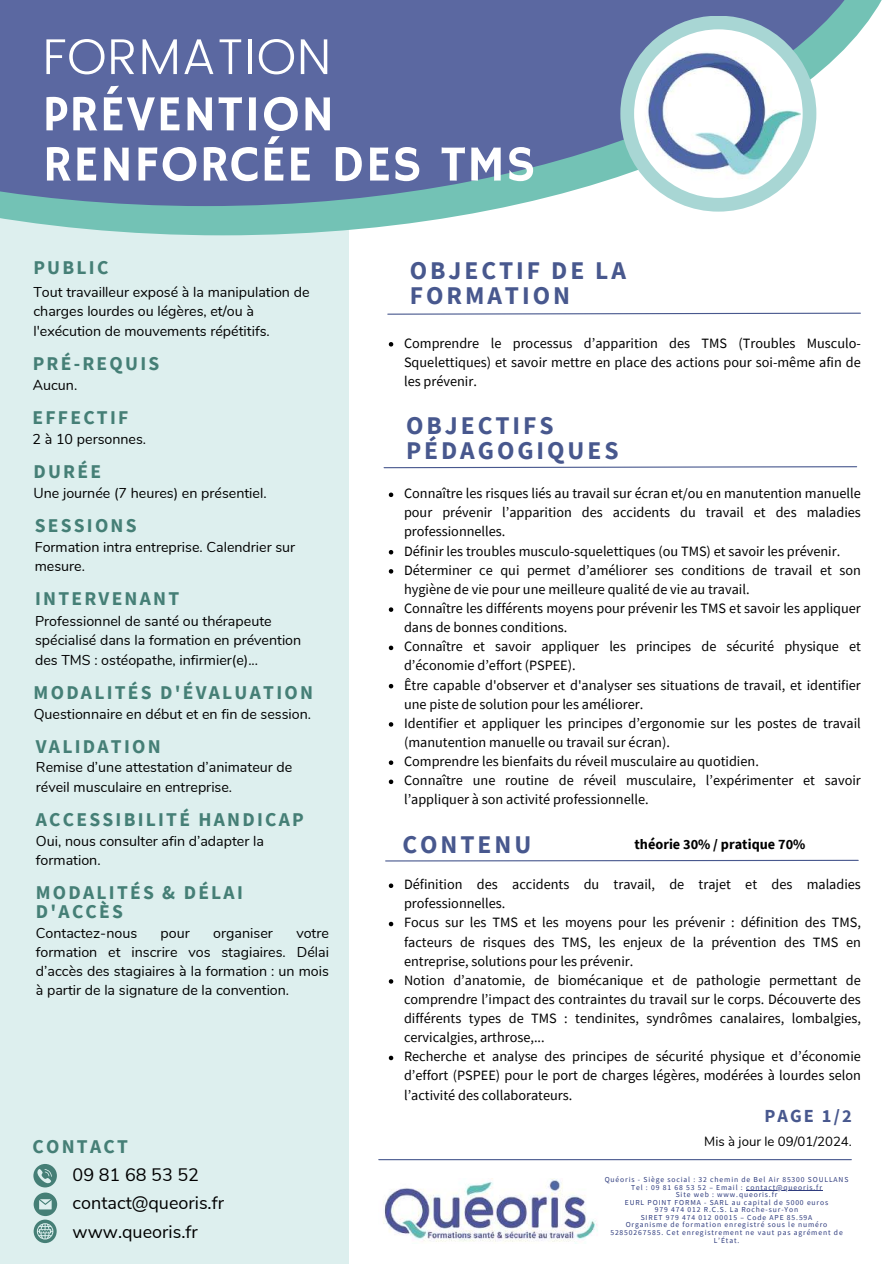
<style>
.page{position:relative;width:893px;height:1264px;background:#fff}
.page>*{position:absolute;margin:0;border:0;box-sizing:border-box;transform-origin:0 0}
.t1{font:50.7px/50.1px "Hammersmith One";letter-spacing:.02em;color:#fff}
.t2{font:300 50.25px "Poppins";letter-spacing:.02em;color:#fff}
.t3{font:700 25.5px/24.8px "Source Sans Pro";letter-spacing:.115em;color:#48588e}
.t4{font:700 19.5px/19.2px "Source Sans Pro";letter-spacing:.115em;color:#457f76}
.t5{font:700 18.45px "Source Sans Pro";color:#48588e}
.t6{font:18px/28.2px "Nunito Sans";color:#000}
.t7{font:14.25px/19.2px "Source Sans Pro";color:#000}
.t8{font:14.25px/19.2px "Nunito";color:#000}
.t9{font:700 14.25px "Source Sans Pro";color:#000}
.t10{font:13.2px "Nunito";color:#000}
.t11{font:7.5px/7.5px "Source Sans Pro";letter-spacing:.115em;color:#2f3c7e;text-align:center}
</style>
<div class="page">
<div style="left:0;top:212px;width:349px;height:1051px;background:#ddefee"></div>
<svg style="left:0;top:206px;width:751px;height:29px"></svg>
<svg style="left:0;top:0;width:882px;height:206px;background:#6d7eac"></svg>
<div style="left:620px;top:16px;width:196px;height:196px;background:#a8d6d4;border-radius:50%"></div>
<img style="left:634px;top:29px;width:168px;height:169px;border-radius:50%">
<hr style="left:379px;top:1159px;width:472px;height:1px;background:#48588e">
<svg style="left:383px;top:466px;width:474px;height:3px"></svg>
<svg style="left:389px;top:492px;width:4px;height:5px"></svg>
<svg style="left:389px;top:550px;width:4px;height:4px"></svg>
<svg style="left:389px;top:569px;width:4px;height:4px"></svg>
<svg style="left:389px;top:607px;width:4px;height:5px"></svg>
<svg style="left:389px;top:645px;width:4px;height:5px"></svg>
<svg style="left:389px;top:684px;width:4px;height:4px"></svg>
<svg style="left:389px;top:722px;width:4px;height:4px"></svg>
<svg style="left:389px;top:760px;width:4px;height:5px"></svg>
<svg style="left:389px;top:779px;width:4px;height:5px"></svg>
<svg style="left:385px;top:859px;width:474px;height:3px"></svg>
<svg style="left:389px;top:883px;width:4px;height:5px"></svg>
<svg style="left:389px;top:921px;width:4px;height:5px"></svg>
<svg style="left:389px;top:979px;width:4px;height:4px"></svg>
<svg style="left:389px;top:1055px;width:4px;height:5px"></svg>
<img style="left:383px;top:1178px;width:215px;height:65px">
<hr style="left:746px;top:1190px;width:76px;height:1px;background:#2f3c7e">
<svg style="left:33px;top:1164px;width:24px;height:78px"></svg>
<svg style="left:387px;top:312px;width:474px;height:3px"></svg>
<svg style="left:389px;top:342px;width:4px;height:4px"></svg>
<h2 class="t2" style="left:43px;top:27px;width:290px">FORMATION</h2>
<h1 class="t1" style="left:43px;top:91px;width:494px">PRÉVENTION<br>RENFORCÉE DES TMS</h1>
<h3 class="t4" style="left:33px;top:257px;width:76px">PUBLIC</h3>
<p class="t8" style="left:33px;top:283px;width:277px">Tout travailleur exposé à la manipulation de charges lourdes ou légères, et/ou à l'exécution de mouvements répétitifs.</p>
<h3 class="t4" style="left:33px;top:353px;width:128px">PRÉ-REQUIS</h3>
<p class="t8" style="left:33px;top:375px;width:46px">Aucun.</p>
<h3 class="t4" style="left:33px;top:407px;width:97px">EFFECTIF</h3>
<p class="t8" style="left:33px;top:429px;width:115px">2 à 10 personnes.</p>
<h3 class="t4" style="left:33px;top:461px;width:69px">DURÉE</h3>
<p class="t8" style="left:33px;top:483px;width:235px">Une journée (7 heures) en présentiel.</p>
<h3 class="t4" style="left:35px;top:515px;width:103px">SESSIONS</h3>
<p class="t8" style="left:35px;top:537px;width:262px">Formation intra entreprise. Calendrier sur mesure.</p>
<h3 class="t4" style="left:35px;top:588px;width:146px">INTERVENANT</h3>
<p class="t8" style="left:35px;top:612px;width:268px">Professionnel de santé ou thérapeute spécialisé dans la formation en prévention des TMS : ostéopathe, infirmier(e)...</p>
<h3 class="t4" style="left:34px;top:682px;width:281px">MODALITÉS D'ÉVALUATION</h3>
<p class="t8" style="left:34px;top:704px;width:279px">Questionnaire en début et en fin de session.</p>
<h3 class="t4" style="left:36px;top:736px;width:126px">VALIDATION</h3>
<p class="t8" style="left:36px;top:758px;width:258px">Remise d’une attestation d’animateur de réveil musculaire en entreprise.</p>
<h3 class="t4" style="left:36px;top:809px;width:269px">ACCESSIBILITÉ HANDICAP</h3>
<p class="t8" style="left:36px;top:831px;width:229px">Oui, nous consulter afin d’adapter la formation.</p>
<h3 class="t4" style="left:36px;top:882px;width:208px">MODALITÉS &amp; DÉLAI<br>D'ACCÈS</h3>
<p class="t8" style="left:36px;top:923px;width:103px">Contactez-nous</p>
<p class="t8" style="left:161px;top:923px;width:31px">pour</p>
<p class="t8" style="left:213px;top:923px;width:61px">organiser</p>
<p class="t8" style="left:36px;top:923px;width:294px;text-align:justify;text-indent:260px">votre formation et inscrire vos stagiaires. Délai d’accès des stagiaires à la formation : un mois à partir de la signature de la convention.</p>
<h3 class="t4" style="left:33px;top:1136px;width:97px">CONTACT</h3>
<p class="t6" style="left:73px;top:1161px;width:153px">09 81 68 53 52 contact@queoris.fr www.queoris.fr</p>
<h3 class="t3" style="left:410px;top:258px;width:218px">OBJECTIF DE LA<br>FORMATION</h3>
<p class="t7" style="left:404px;top:333px;width:458px;text-align:justify">Comprendre le processus d’apparition des TMS (Troubles Musculo-Squelettiques) et savoir mettre en place des actions pour soi-même afin de les prévenir.</p>
<h3 class="t3" style="left:406px;top:413px;width:214px">OBJECTIFS<br>PÉDAGOGIQUES</h3>
<p class="t7" style="left:404px;top:483px;width:458px">Connaître les risques liés au travail sur écran et/ou en manutention manuelle pour prévenir l’apparition des accidents du travail et des maladies professionnelles.<br>Définir les troubles musculo-squelettiques (ou TMS) et savoir les prévenir.<br>Déterminer ce qui permet d’améliorer ses conditions de travail et son hygiène de vie pour une meilleure qualité de vie au travail.<br>Connaître les différents moyens pour prévenir les TMS et savoir les appliquer dans de bonnes conditions.<br>Connaître et savoir appliquer les principes de sécurité physique et d’économie d’effort (PSPEE).<br>Être capable d'observer et d'analyser ses situations de travail, et identifier une piste de solution pour les améliorer.<br>Identifier et appliquer les principes d’ergonomie sur les postes de travail (manutention manuelle ou travail sur écran).<br>Comprendre les bienfaits du réveil musculaire au quotidien.<br>Connaître une routine de réveil musculaire, l’expérimenter et savoir l’appliquer à son activité professionnelle.</p>
<h3 class="t3" style="left:402px;top:831px;width:130px">CONTENU</h3>
<p class="t9" style="left:634px;top:834px;width:172px">théorie 30% / pratique 70%</p>
<p class="t7" style="left:404px;top:874px;width:458px">Définition des accidents du travail, de trajet et des maladies professionnelles.<br>Focus sur les TMS et les moyens pour les prévenir : définition des TMS, facteurs de risques des TMS, les enjeux de la prévention des TMS en entreprise, solutions pour les prévenir.<br>Notion d’anatomie, de biomécanique et de pathologie permettant de comprendre l’impact des contraintes du travail sur le corps. Découverte des différents types de TMS : tendinites, syndrômes canalaires, lombalgies, cervicalgies, arthrose,...<br>Recherche et analyse des principes de sécurité physique et d’économie d’effort (PSPEE) pour le port de charges légères, modérées à lourdes selon l’activité des collaborateurs.</p>
<p class="t5" style="left:764px;top:1104px;width:89px">PAGE 1/2</p>
<p class="t10" style="left:704px;top:1132px;width:149px">Mis à jour le 09/01/2024.</p>
<p class="t11" style="left:604px;top:1175px;width:245px">Quéoris - Siège social : 32 chemin de Bel Air 85300 SOULLANS Tel : 09 81 68 53 52 – Email : contact@queoris.fr<br>Site web : www.queoris.fr<br>EURL POINT FORMA - SARL au capital de 5000 euros<br>979 474 012 R.C.S. La Roche-sur-Yon<br>SIRET 979 474 012 00015 – Code APE 85.59A<br>Organisme de formation enregistré sous le numéro 52850267585. Cet enregistrement ne vaut pas agrément de L’État.</p>
</div>
